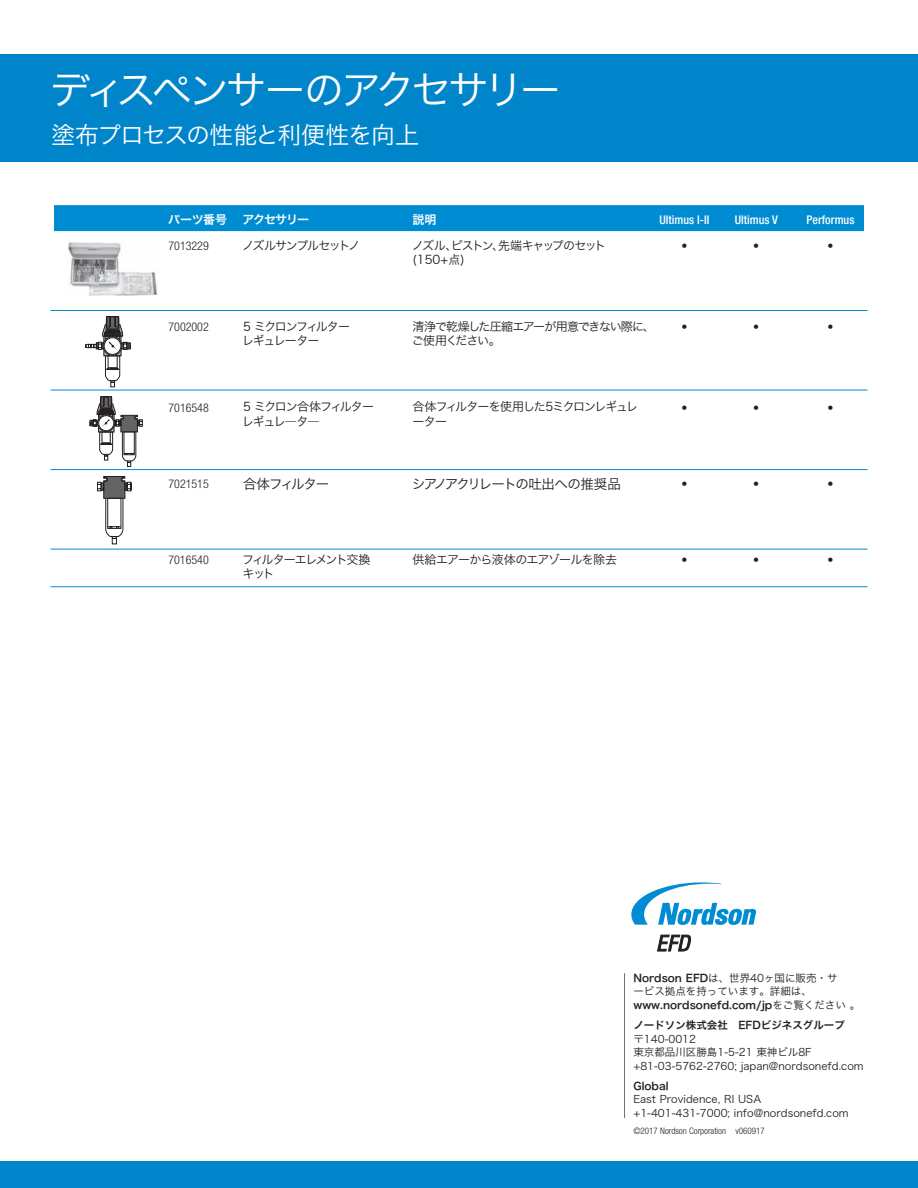
<style>
.page{position:relative;width:918px;height:1188px;background:#fff}
.page>*{position:absolute;margin:0;border:0;box-sizing:border-box;transform-origin:0 0}
.t1{font:40.5px "Hira Kaku Pro W3";letter-spacing:-.095em;color:#fff}
.t2{font:24px "Hira Kaku Pro W3";letter-spacing:-.055em;color:#fff}
.t3{font:13.5px "Hira Kaku Pro W3";letter-spacing:-.075em;color:#231f20}
.t4{font:12px/14.4px "Hira Kaku Pro W3";letter-spacing:-.09em;color:#231f20}
.t5{font:300 condensed 12px "Helvetica Neue";color:#231f20}
.t6{font:500 condensed 12px "Helvetica Neue";color:#fff}
.t7{font:12px "Hira Kaku Pro W3";letter-spacing:-.065em;color:#231f20}
.t8{font:12px/14.4px "Hira Kaku Pro W3";letter-spacing:-.13em;color:#231f20}
.t9{font:12px "Hira Kaku Pro W6";letter-spacing:-.055em;color:#fff}
.t10{font:12px "Hira Kaku Pro W3";letter-spacing:-.11em;color:#231f20}
.t11{font:10.5px/13.5px "Hira Kaku Pro W3";color:#231f20}
.t12{font:10.5px/20.2px "Hira Kaku Pro W6";color:#231f20}
.t13{font:300 condensed 9px "Helvetica Neue";color:#231f20}
.s1{font-family:"Hira Kaku Pro W6"}
.s2{font-family:"Hira Kaku Pro W3"}
</style>
<div class="page">
<div style="left:0;top:1161px;width:918px;height:27px;background:#0085cb"></div>
<div style="left:0;top:54px;width:918px;height:108px;background:#0085cb"></div>
<div style="left:54px;top:205px;width:810px;height:26px;background:#008cd2"></div>
<img style="left:68px;top:241px;width:89px;height:55px">
<svg style="left:86px;top:316px;width:45px;height:71px"></svg>
<svg style="left:90px;top:396px;width:53px;height:71px"></svg>
<svg style="left:97px;top:476px;width:35px;height:68px"></svg>
<hr style="left:51px;top:310px;width:816px;height:1px;background:#008cd2">
<hr style="left:51px;top:390px;width:816px;height:1px;background:#008cd2">
<hr style="left:51px;top:469px;width:816px;height:1px;background:#008cd2">
<hr style="left:51px;top:549px;width:816px;height:1px;background:#008cd2">
<hr style="left:51px;top:586px;width:816px;height:1px;background:#008cd2">
<svg style="left:657px;top:935px;width:34px;height:16px"></svg>
<svg style="left:631px;top:882px;width:125px;height:43px"></svg>
<hr style="left:624px;top:973px;width:1px;height:145px;background:#6f7073">
<h1 class="t1" style="left:50px;top:53px;width:512px">ディスペンサーのアクセサリー</h1>
<h2 class="t2" style="left:51px;top:114px;width:370px">塗布プロセスの性能と利便性を向上</h2>
<p class="t9" style="left:168px;top:209px;width:60px">パーツ番号</p>
<p class="t9" style="left:242px;top:209px;width:68px">アクセサリー</p>
<p class="t9" style="left:413px;top:209px;width:25px">説明</p>
<p class="t6" style="left:659px;top:213px;width:51px">Ultimus I-II</p>
<p class="t6" style="left:735px;top:213px;width:45px">Ultimus V</p>
<p class="t6" style="left:807px;top:213px;width:49px">Performus</p>
<p class="t5" style="left:168px;top:239px;width:42px">7013229</p>
<p class="t10" style="left:242px;top:235px;width:120px">ノズルサンプルセットノ</p>
<p class="t4" style="left:412px;top:237px;width:196px">ノズル、ピストン、先端キャップのセット(150+点)</p>
<p class="t5" style="left:681px;top:239px;width:7px">•</p>
<p class="t5" style="left:753px;top:239px;width:7px">•</p>
<p class="t5" style="left:828px;top:239px;width:7px">•</p>
<p class="t5" style="left:168px;top:320px;width:42px">7002002</p>
<p class="t4" style="left:242px;top:318px;width:109px">5 ミクロンフィルターレギュレーター</p>
<p class="t4" style="left:412px;top:318px;width:245px">清浄で乾燥した圧縮エアーが用意できない際に、ご使用ください。</p>
<p class="t5" style="left:681px;top:320px;width:7px">•</p>
<p class="t5" style="left:753px;top:320px;width:7px">•</p>
<p class="t5" style="left:828px;top:320px;width:7px">•</p>
<p class="t5" style="left:168px;top:400px;width:42px">7016548</p>
<p class="t4" style="left:242px;top:399px;width:133px">5 ミクロン合体フィルターレギュレ―タ―</p>
<p class="t4" style="left:413px;top:399px;width:227px">合体フィルターを使用した5ミクロンレギュレーター</p>
<p class="t5" style="left:681px;top:400px;width:7px">•</p>
<p class="t5" style="left:753px;top:400px;width:7px">•</p>
<p class="t5" style="left:828px;top:400px;width:7px">•</p>
<p class="t5" style="left:168px;top:477px;width:42px">7021515</p>
<p class="t3" style="left:243px;top:471px;width:88px">合体フィルター</p>
<p class="t3" style="left:412px;top:471px;width:211px">シアノアクリレートの吐出への推奨品</p>
<p class="t5" style="left:681px;top:477px;width:7px">•</p>
<p class="t5" style="left:753px;top:477px;width:7px">•</p>
<p class="t5" style="left:828px;top:477px;width:7px">•</p>
<p class="t5" style="left:168px;top:553px;width:42px">7016540</p>
<p class="t8" style="left:242px;top:551px;width:130px">フィルターエレメント交換キット</p>
<p class="t7" style="left:413px;top:548px;width:206px">供給エアーから液体のエアゾールを除去</p>
<p class="t5" style="left:681px;top:553px;width:7px">•</p>
<p class="t5" style="left:753px;top:553px;width:7px">•</p>
<p class="t5" style="left:828px;top:553px;width:7px">•</p>
<p class="t11" style="left:633px;top:970px;width:206px"><span class="s1">Nordson EFD</span>は、世界40ヶ国に販売・サービス拠点を持っています。詳細は、</p>
<p class="t12" style="left:633px;top:994px;width:228px">www.nordsonefd.com/jp<span class="s2">をご覧ください 。</span>ノードソン株式会社　EFDビジネスグループ</p>
<p class="t11" style="left:633px;top:1031px;width:232px">〒140-0012<br>東京都品川区勝島1-5-21 東神ビル8F +81-03-5762-2760; japan@nordsonefd.com</p>
<p class="t12" style="left:633px;top:1075px;width:37px">Global</p>
<p class="t11" style="left:633px;top:1092px;width:217px">East Providence, RI USA +1-401-431-7000; info@nordsonefd.com</p>
<p class="t13" style="left:633px;top:1126px;width:133px">©2017 Nordson Corporation v060917</p>
</div>
